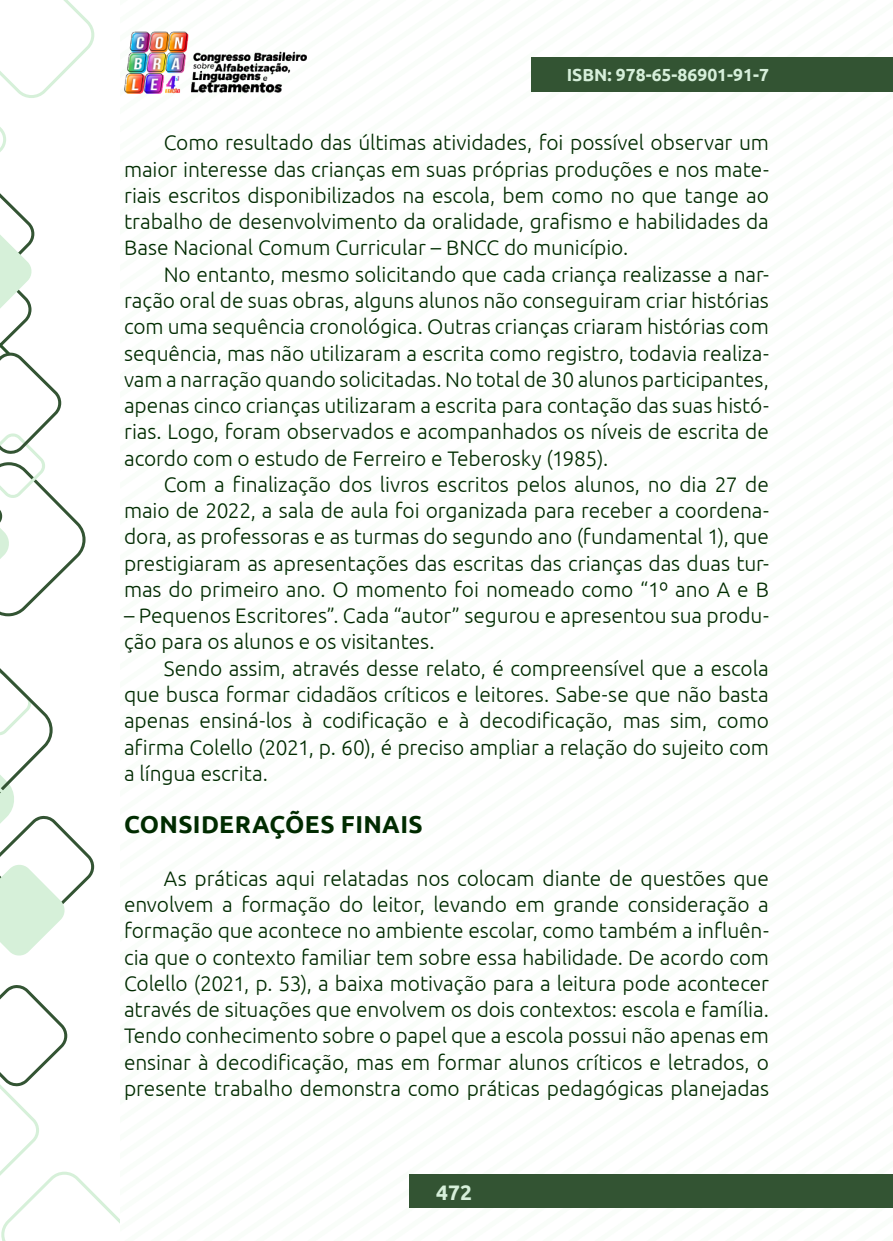
<style>
.page{position:relative;width:893px;height:1241px;background:#fff}
.page>*{position:absolute;margin:0;border:0;box-sizing:border-box;transform-origin:0 0}
._9_SUBTÍTULO{font:700 24.5px "Ubuntu";letter-spacing:.015em;color:#002b00}
._8_CORPO{font:300 21px/26.2px "Ubuntu";letter-spacing:-.005em;color:#002b00;text-align:justify}
.t1{font:700 21px "Ubuntu";color:#d6efda}
.t2{font:700 17.5px "Ubuntu";color:#d6efda}
</style>
<div class="page">
<img style="left:124px;top:31px;width:182px;height:62px">
<div style="left:532px;top:57px;width:361px;height:35px;background:#335433"></div>
<div style="left:410px;top:1174px;width:483px;height:33px;background:#335433"></div>
<svg style="left:0;top:985px;width:119px;height:255px"></svg>
<svg style="left:0;top:0;width:94px;height:616px"></svg>
<svg style="left:0;top:668px;width:94px;height:288px"></svg>
<p class="t2" style="left:567px;top:64px;width:204px">ISBN: 978-65-86901-91-7</p>
<p class="_8_CORPO" style="left:124px;top:129px;width:646px;text-indent:40px">Como resultado das últimas atividades, foi possível observar um maior interesse das crianças em suas próprias produções e nos mate&shy;riais escritos disponibilizados na escola, bem como no que tange ao trabalho de desenvolvimento da oralidade, grafismo e habilidades da Base Nacional Comum Curricular – BNCC do município.</p>
<p class="_8_CORPO" style="left:124px;top:260px;width:646px;text-indent:40px">No entanto, mesmo solicitando que cada criança realizasse a nar&shy;ração oral de suas obras, alguns alunos não conseguiram criar histórias com uma sequência cronológica. Outras crianças criaram histórias com sequência, mas não utilizaram a escrita como registro, todavia realiza&shy;vam a narração quando solicitadas. No total de 30 alunos participantes, apenas cinco crianças utilizaram a escrita para contação das suas histó&shy;rias. Logo, foram observados e acompanhados os níveis de escrita de acordo com o estudo de Ferreiro e Teberosky (1985).</p>
<p class="_8_CORPO" style="left:124px;top:470px;width:646px;text-indent:40px">Com a finalização dos livros escritos pelos alunos, no dia 27 de maio de 2022, a sala de aula foi organizada para receber a coordena&shy;dora, as professoras e as turmas do segundo ano (fundamental 1), que prestigiaram as apresentações das escritas das crianças das duas tur&shy;mas do primeiro ano. O momento foi nomeado como “1º ano A e B</p>
<p class="_8_CORPO" style="left:124px;top:602px;width:646px">– Pequenos Escritores”. Cada “autor” segurou e apresentou sua produ&shy;ção para os alunos e os visitantes.</p>
<p class="_8_CORPO" style="left:124px;top:654px;width:646px;text-indent:40px">Sendo assim, através desse relato, é compreensível que a escola que busca formar cidadãos críticos e leitores. Sabe-se que não basta apenas ensiná-los à codificação e à decodificação, mas sim, como afirma Colello (2021, p. 60), é preciso ampliar a relação do sujeito com a língua escrita.</p>
<p class="_9_SUBTÍTULO" style="left:124px;top:809px;width:300px">CONSIDERAÇÕES FINAIS</p>
<p class="_8_CORPO" style="left:124px;top:864px;width:646px;text-indent:40px">As práticas aqui relatadas nos colocam diante de questões que envolvem a formação do leitor, levando em grande consideração a formação que acontece no ambiente escolar, como também a influên&shy;cia que o contexto familiar tem sobre essa habilidade. De acordo com Colello (2021, p. 53), a baixa motivação para a leitura pode acontecer através de situações que envolvem os dois contextos: escola e família.<br>Tendo conhecimento sobre o papel que a escola possui não apenas em ensinar à decodificação, mas em formar alunos críticos e letrados, o presente trabalho demonstra como práticas pedagógicas planejadas</p>
<p class="t1" style="left:436px;top:1178px;width:37px">472</p>
</div>
